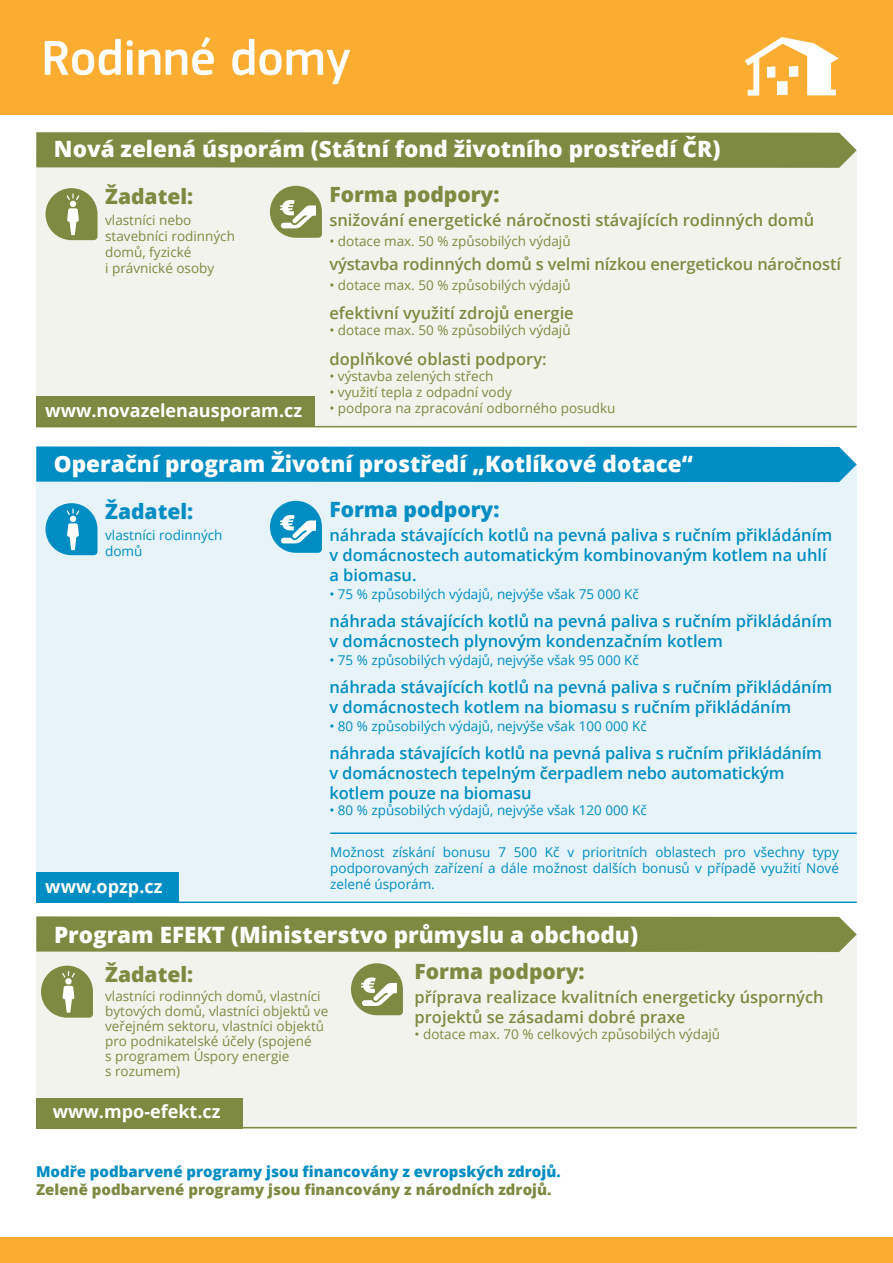
<style>
.page{position:relative;width:893px;height:1263px;background:#fff}
.page>*{position:absolute;margin:0;border:0;box-sizing:border-box;transform-origin:0 0}
.t1{font:500 51px "PF Square Sans Pro";color:#fff}
.t2{font:800 22.5px "Open Sans";color:#fff}
.t3{font:800 21px "Open Sans";color:#7e8a41}
.t4{font:800 21px "Open Sans";color:#008dc3}
.t5{font:700 18px "Open Sans";color:#fff}
.t6{font:600 16.5px/19.8px "Open Sans";color:#008dc3}
.t7{font:600 16.5px/19.8px "Open Sans";color:#7e8a41}
.t8{font:800 15px "Open Sans";color:#008dc3}
.t9{font:800 15px "Open Sans";color:#7e8a41}
.t10{font:13.5px/15px "Open Sans";color:#7e8a41}
.t11{font:13.5px/16.2px "Open Sans";color:#008dc3}
</style>
<div class="page">
<div style="left:36px;top:464px;width:821px;height:436px;background:#e6f3f9"></div>
<div style="left:36px;top:872px;width:143px;height:31px;background:#008dc3"></div>
<div style="left:36px;top:150px;width:821px;height:276px;background:#f2f3ec"></div>
<div style="left:36px;top:396px;width:279px;height:31px;background:#7e8a41"></div>
<svg style="left:46px;top:188px;width:51px;height:52px;background:#9ca56e"></svg>
<svg style="left:46px;top:503px;width:51px;height:52px;background:#3ca7d1"></svg>
<svg style="left:270px;top:186px;width:52px;height:52px"></svg>
<svg style="left:270px;top:501px;width:52px;height:52px"></svg>
<hr style="left:36px;top:426px;width:821px;height:1px;background:#7e8a41">
<hr style="left:36px;top:901px;width:821px;height:2px;background:#008dc3">
<hr style="left:330px;top:832px;width:527px;height:2px;background:#008dc3">
<div style="left:0;top:0;width:893px;height:115px;background:#fbad31"></div>
<svg style="left:745px;top:37px;width:94px;height:59px"></svg>
<div style="left:0;top:1237px;width:893px;height:26px;background:#fbad31"></div>
<div style="left:36px;top:446px;width:821px;height:36px;background:#008dc3"></div>
<div style="left:36px;top:132px;width:821px;height:36px;background:#7e8a41"></div>
<div style="left:36px;top:934px;width:821px;height:194px;background:#f2f3ec"></div>
<div style="left:36px;top:1098px;width:207px;height:30px;background:#7e8a41"></div>
<svg style="left:41px;top:966px;width:52px;height:52px"></svg>
<svg style="left:351px;top:963px;width:52px;height:52px"></svg>
<hr style="left:36px;top:1127px;width:821px;height:1px;background:#7e8a41">
<div style="left:36px;top:916px;width:821px;height:36px;background:#7e8a41"></div>
<h1 class="t1" style="left:41px;top:28px;width:311px">Rodinné domy</h1>
<h2 class="t2" style="left:54px;top:132px;width:668px">Nová zelená úsporám (Státní fond životního prostředí ČR)</h2>
<h3 class="t3" style="left:105px;top:181px;width:89px">Žadatel:</h3>
<p class="t10" style="left:105px;top:211px;width:131px;line-height:16.2px">vlastníci nebo stavebníci rodinných domů, fyzické<br>i právnické osoby</p>
<h3 class="t5" style="left:45px;top:398px;width:258px">www.novazelenausporam.cz</h3>
<h3 class="t3" style="left:329px;top:178px;width:172px">Forma podpory:</h3>
<p class="t7" style="left:329px;top:210px;width:486px">snižování energetické náročnosti stávajících rodinných domů</p>
<p class="t10" style="left:329px;top:233px;width:243px">• dotace max. 50 % způsobilých výdajů</p>
<p class="t7" style="left:329px;top:253px;width:513px">výstavba rodinných domů s velmi nízkou energetickou náročností</p>
<p class="t10" style="left:329px;top:277px;width:243px">• dotace max. 50 % způsobilých výdajů</p>
<p class="t7" style="left:329px;top:303px;width:246px">efektivní využití zdrojů energie</p>
<p class="t10" style="left:329px;top:322px;width:243px">• dotace max. 50 % způsobilých výdajů</p>
<p class="t7" style="left:329px;top:348px;width:219px">doplňkové oblasti podpory:</p>
<p class="t10" style="left:329px;top:368px;width:166px">• výstavba zelených střech</p>
<p class="t10" style="left:329px;top:384px;width:184px">• využití tepla z odpadní vody</p>
<p class="t10" style="left:329px;top:400px;width:288px">• podpora na zpracování odborného posudku</p>
<h2 class="t2" style="left:54px;top:447px;width:641px">Operační program Životní prostředí „Kotlíkové dotace“</h2>
<h3 class="t4" style="left:105px;top:496px;width:89px">Žadatel:</h3>
<p class="t11" style="left:105px;top:526px;width:119px">vlastníci rodinných domů</p>
<h3 class="t5" style="left:45px;top:873px;width:119px">www.opzp.cz</h3>
<h3 class="t4" style="left:329px;top:493px;width:172px">Forma podpory:</h3>
<p class="t6" style="left:329px;top:525px;width:504px">náhrada stávajících kotlů na pevná paliva s ručním přikládáním v domácnostech automatickým kombinovaným kotlem na uhlí a biomasu.</p>
<p class="t11" style="left:329px;top:585px;width:311px">• 75 % způsobilých výdajů, nejvýše však 75 000 Kč</p>
<p class="t6" style="left:329px;top:611px;width:504px">náhrada stávajících kotlů na pevná paliva s ručním přikládáním v domácnostech plynovým kondenzačním kotlem</p>
<p class="t11" style="left:329px;top:651px;width:311px">• 75 % způsobilých výdajů, nejvýše však 95 000 Kč</p>
<p class="t6" style="left:329px;top:677px;width:504px">náhrada stávajících kotlů na pevná paliva s ručním přikládáním v domácnostech kotlem na biomasu s ručním přikládáním</p>
<p class="t11" style="left:329px;top:717px;width:319px">• 80 % způsobilých výdajů, nejvýše však 100 000 Kč</p>
<p class="t6" style="left:329px;top:743px;width:494px">náhrada stávajících kotlů na pevná paliva s ručním přikládáním v domácnostech tepelným čerpadlem nebo automatickým kotlem pouze na biomasu</p>
<p class="t11" style="left:329px;top:801px;width:319px">• 80 % způsobilých výdajů, nejvýše však 120 000 Kč</p>
<p class="t11" style="left:330px;top:843px;width:510px;text-align:justify">Možnost získání bonusu 7 500 Kč v prioritních oblastech pro všechny typy podporovaných zařízení a dále možnost dalších bonusů v případě využití Nové zelené úsporám.</p>
<h2 class="t2" style="left:54px;top:918px;width:586px">Program EFEKT (Ministerstvo průmyslu a obchodu)</h2>
<h3 class="t3" style="left:105px;top:958px;width:89px">Žadatel:</h3>
<p class="t10" style="left:105px;top:988px;width:225px">vlastníci rodinných domů, vlastníci bytových domů, vlastníci objektů ve veřejném sektoru, vlastníci objektů pro podnikatelské účely (spojené<br>s programem Úspory energie<br>s rozumem)</p>
<h3 class="t5" style="left:53px;top:1099px;width:169px">www.mpo-efekt.cz</h3>
<h3 class="t3" style="left:415px;top:956px;width:172px">Forma podpory:</h3>
<p class="t7" style="left:415px;top:987px;width:411px">příprava realizace kvalitních energeticky úsporných projektů se zásadami dobré praxe</p>
<p class="t10" style="left:415px;top:1027px;width:307px">• dotace max. 70 % celkových způsobilých výdajů</p>
<p class="t8" style="left:36px;top:1160px;width:526px">Modře podbarvené programy jsou financovány z evropských zdrojů.</p>
<p class="t9" style="left:36px;top:1178px;width:517px">Zeleně podbarvené programy jsou financovány z národních zdrojů.</p>
</div>
